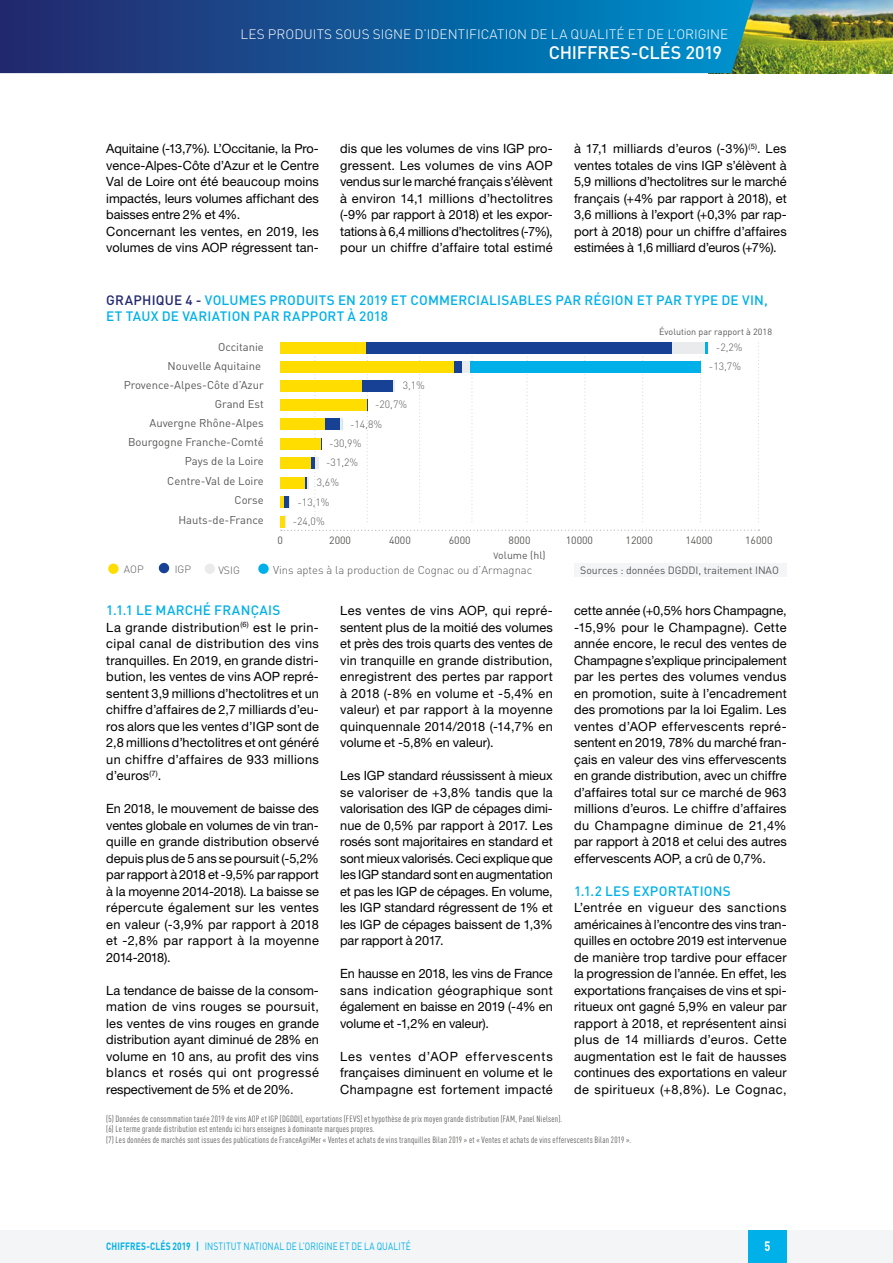
<style>
.page{position:relative;width:893px;height:1263px;background:#fff}
.page>*{position:absolute;margin:0;border:0;box-sizing:border-box;transform-origin:0 0}
.t1{font:500 18px "DIN";letter-spacing:-.01em;color:#fff}
.t2{font:500 13.5px/16.2px "DIN";letter-spacing:.015em;color:#00b1e9}
.t3{font:300 13.5px "DIN";color:#fff}
.t4{font:700 13.5px "DIN";color:#fff;scale:.8 1}
.t5{font:12.75px/16.5px "Helvetica Neue LT Std";letter-spacing:.005em;color:#000;text-align:justify}
.t6{font:11.25px "DIN";color:#575756}
.t7{font:300 11.25px "DIN";color:#575756}
.t8{font:10.5px "DIN";color:#575756}
.t9{font:300 10.5px "DIN";color:#575756}
.t10{font:10.5px "DIN";letter-spacing:.025em;color:#00b1e9;scale:.8 1}
.t11{font:condensed 9px/10.5px "DIN Pro";letter-spacing:.025em;color:#575756}
.t12{font:9px "DIN";color:#575756}
.s1{color:#21276c}
.s2{font-size:9px}
.s3{font-weight:700}
</style>
<div class="page">
<img style="left:760px;top:0;width:133px;height:73px">
<svg style="left:0;top:0;width:760px;height:73px;background:#125b98"></svg>
<div style="left:0;top:1230px;width:893px;height:33px;background:#f4f5f6"></div>
<div style="left:748px;top:1230px;width:39px;height:33px;background:#00b1e9"></div>
<div style="left:108px;top:563px;width:11px;height:11px;background:#fd0;border-radius:50%"></div>
<div style="left:159px;top:563px;width:10px;height:10px;background:#164194;border-radius:50%"></div>
<div style="left:205px;top:563px;width:10px;height:11px;background:#e9ebec;border-radius:50%"></div>
<div style="left:258px;top:563px;width:11px;height:11px;background:#00b1e9;border-radius:50%"></div>
<div style="left:575px;top:563px;width:212px;height:13px;background:#f4f5f6"></div>
<div style="left:672px;top:342px;width:32px;height:12px;background:#e9ebec"></div>
<div style="left:366px;top:342px;width:306px;height:12px;background:#164194"></div>
<div style="left:280px;top:342px;width:86px;height:12px;background:#fd0"></div>
<div style="left:280px;top:380px;width:82px;height:12px;background:#fd0"></div>
<div style="left:280px;top:399px;width:87px;height:12px;background:#fd0"></div>
<div style="left:280px;top:418px;width:44px;height:12px;background:#fd0"></div>
<div style="left:280px;top:438px;width:41px;height:12px;background:#fd0"></div>
<div style="left:280px;top:457px;width:31px;height:12px;background:#fd0"></div>
<div style="left:280px;top:477px;width:25px;height:11px;background:#fd0"></div>
<svg style="left:281px;top:343px;width:478px;height:188px"></svg>
<div style="left:284px;top:496px;width:5px;height:12px;background:#164194"></div>
<hr style="left:280px;top:496px;width:4px;height:12px;background:#fd0">
<div style="left:280px;top:516px;width:5px;height:12px;background:#fd0"></div>
<p class="t3" style="left:240px;top:26px;width:489px">LES PRODUITS SOUS SIGNE D’IDENTIFICATION DE LA QUALITÉ ET DE L’ORIGINE</p>
<h1 class="t1" style="left:549px;top:41px;width:175px">CHIFFRES-CLÉS 2019</h1>
<p class="t5" style="left:106px;top:140px;width:214px;text-align:left">Aquitaine (-13,7%). L’Occitanie, la Pro&shy;vence-Alpes-Côte d’Azur et le Centre Val de Loire ont été beaucoup moins impactés, leurs volumes affichant des baisses entre 2% et 4%.<br>Concernant les ventes, en 2019, les volumes de vins AOP régressent tan-</p>
<p class="t5" style="left:340px;top:140px;width:214px">dis que les volumes de vins IGP pro&shy;gressent. Les volumes de vins AOP vendus sur le marché français s’élèvent à environ 14,1 millions d’hectolitres (-9% par rapport à 2018) et les expor&shy;tations à 6,4 millions d’hectolitres (-7%), pour un chiffre d’affaire total estimé</p>
<p class="t5" style="left:574px;top:140px;width:214px">à 17,1 milliards d’euros (-3%)<sup>(5)</sup>. Les ventes totales de vins IGP s’élèvent à 5,9 millions d’hectolitres sur le marché français (+4% par rapport à 2018), et 3,6 millions à l’export (+0,3% par rap&shy;port à 2018) pour un chiffre d’affaires estimées à 1,6 milliard d’euros (+7%).</p>
<p class="t2" style="left:106px;top:292px;width:663px"><span class="s1">GRAPHIQUE 4 -</span> VOLUMES PRODUITS EN 2019 ET COMMERCIALISABLES PAR RÉGION ET PAR TYPE DE VIN,<br>ET TAUX DE VARIATION PAR RAPPORT À 2018</p>
<p class="t12" style="left:659px;top:326px;width:114px">Évolution par rapport à 2018</p>
<p class="t6" style="left:218px;top:340px;width:47px">Occitanie</p>
<p class="t9" style="left:716px;top:341px;width:28px">-2,2%</p>
<p class="t6" style="left:124px;top:377px;width:142px">Provence-Alpes-Côte d’Azur</p>
<p class="t9" style="left:403px;top:379px;width:24px">3,1%</p>
<p class="t6" style="left:215px;top:396px;width:51px">Grand Est</p>
<p class="t9" style="left:375px;top:398px;width:34px">-20,7%</p>
<p class="t6" style="left:150px;top:416px;width:116px">Auvergne Rhône-Alpes</p>
<p class="t9" style="left:350px;top:418px;width:34px">-14,8%</p>
<p class="t6" style="left:128px;top:435px;width:137px">Bourgogne Franche-Comté</p>
<p class="t9" style="left:329px;top:437px;width:34px">-30,9%</p>
<p class="t6" style="left:185px;top:454px;width:80px">Pays de la Loire</p>
<p class="t9" style="left:326px;top:456px;width:34px">-31,2%</p>
<p class="t6" style="left:167px;top:473px;width:98px">Centre-Val de Loire</p>
<p class="t9" style="left:317px;top:476px;width:24px">3,6%</p>
<p class="t6" style="left:234px;top:493px;width:31px">Corse</p>
<p class="t9" style="left:297px;top:495px;width:34px">-13,1%</p>
<p class="t6" style="left:178px;top:512px;width:87px">Hauts-de-France</p>
<p class="t9" style="left:293px;top:515px;width:34px">-24,0%</p>
<p class="t6" style="left:168px;top:359px;width:95px">Nouvelle Aquitaine</p>
<p class="t9" style="left:709px;top:360px;width:34px">-13,7%</p>
<p class="t8" style="left:278px;top:534px;width:7px">0</p>
<p class="t8" style="left:329px;top:534px;width:23px">2000</p>
<p class="t8" style="left:389px;top:534px;width:23px">4000</p>
<p class="t8" style="left:449px;top:534px;width:23px">6000</p>
<p class="t8" style="left:509px;top:534px;width:23px">8000</p>
<p class="t8" style="left:566px;top:534px;width:29px">10000</p>
<p class="t8" style="left:625px;top:534px;width:29px">12000</p>
<p class="t8" style="left:685px;top:534px;width:29px">14000</p>
<p class="t8" style="left:745px;top:534px;width:29px">16000</p>
<p class="t8" style="left:493px;top:549px;width:54px"><span class="s2">V</span>olume (hl)</p>
<p class="t9" style="left:124px;top:563px;width:21px">AOP</p>
<p class="t9" style="left:175px;top:563px;width:18px">IGP</p>
<p class="t9" style="left:218px;top:563px;width:23px">VSIG</p>
<p class="t7" style="left:273px;top:563px;width:261px">Vins aptes à la production de Cognac ou d’Armagnac</p>
<p class="t8" style="left:580px;top:563px;width:200px">Sources : données DGDDI, traitement INAO</p>
<p class="t2" style="left:106px;top:602px;width:176px">1.1.1 LE MARCHÉ FRANÇAIS</p>
<p class="t5" style="left:106px;top:619px;width:214px">La grande distribution<sup>(6)</sup> est le prin&shy;cipal canal de distribution des vins tranquilles. En 2019, en grande distri&shy;bution, les ventes de vins AOP repré&shy;sentent 3,9 millions d’hectolitres et un chiffre d’affaires de 2,7 milliards d’eu&shy;ros alors que les ventes d’IGP sont de 2,8 millions d’hectolitres et ont généré un chiffre d’affaires de 933 millions d’euros<sup>(7)</sup>.</p>
<p class="t5" style="left:106px;top:800px;width:214px">En 2018, le mouvement de baisse des ventes globale en volumes de vin tran&shy;quille en grande distribution observé depuis plus de 5 ans se poursuit (-5,2% par rapport à 2018 et -9,5% par rapport à la moyenne 2014-2018). La baisse se répercute également sur les ventes en valeur (-3,9% par rapport à 2018 et -2,8% par rapport à la moyenne 2014-2018).</p>
<p class="t5" style="left:106px;top:982px;width:214px">La tendance de baisse de la consom&shy;mation de vins rouges se poursuit, les ventes de vins rouges en grande distribution ayant diminué de 28% en volume en 10 ans, au profit des vins blancs et rosés qui ont progressé respectivement de 5% et de 20%.</p>
<p class="t5" style="left:340px;top:602px;width:214px">Les ventes de vins AOP, qui repré&shy;sentent plus de la moitié des volumes et près des trois quarts des ventes de vin tranquille en grande distribution, enregistrent des pertes par rapport à 2018 (-8% en volume et -5,4% en valeur) et par rapport à la moyenne quinquennale 2014/2018 (-14,7% en volume et -5,8% en valeur).</p>
<p class="t5" style="left:340px;top:767px;width:214px">Les IGP standard réussissent à mieux se valoriser de +3,8% tandis que la valorisation des IGP de cépages dimi&shy;nue de 0,5% par rapport à 2017. Les rosés sont majoritaires en standard et sont mieux valorisés. Ceci explique que les IGP standard sont en augmentation et pas les IGP de cépages. En volume, les IGP standard régressent de 1% et les IGP de cépages baissent de 1,3% par rapport à 2017.</p>
<p class="t5" style="left:340px;top:965px;width:214px">En hausse en 2018, les vins de France sans indication géographique sont également en baisse en 2019 (-4% en volume et -1,2% en valeur).</p>
<p class="t5" style="left:340px;top:1047px;width:214px">Les ventes d’AOP effervescents françaises diminuent en volume et le Champagne est fortement impacté</p>
<p class="t5" style="left:574px;top:602px;width:214px">cette année (+0,5% hors Champagne, -15,9% pour le Champagne). Cette année encore, le recul des ventes de Champagne s’explique principalement par les pertes des volumes vendus en promotion, suite à l’encadrement des promotions par la loi Egalim. Les ventes d’AOP effervescents repré&shy;sentent en 2019, 78% du marché fran&shy;çais en valeur des vins effervescents en grande distribution, avec un chiffre d’affaires total sur ce marché de 963 millions d’euros. Le chiffre d’affaires du Champagne diminue de 21,4% par rapport à 2018 et celui des autres effervescents AOP, a crû de 0,7%.</p>
<p class="t2" style="left:574px;top:882px;width:158px">1.1.2 LES EXPORTATIONS</p>
<p class="t5" style="left:574px;top:899px;width:214px">L’entrée en vigueur des sanctions américaines à l’encontre des vins tran&shy;quilles en octobre 2019 est intervenue de manière trop tardive pour effacer la progression de l’année. En effet, les exportations françaises de vins et spi&shy;ritueux ont gagné 5,9% en valeur par rapport à 2018, et représentent ainsi plus de 14 milliards d’euros. Cette augmentation est le fait de hausses continues des exportations en valeur de spiritueux (+8,8%). Le Cognac,</p>
<p class="t11" style="left:106px;top:1112px;width:527px">(5) Données de consommation taxée 2019 de vins AOP et IGP (DGDDI), exportations (FEVS) et hypothèse de prix moyen grande distribution (FAM, Panel Nielsen).<br>(6) Le terme grande distribution est entendu ici hors enseignes à dominante marques propres.<br>(7) Les données de marchés sont issues des publications de FranceAgriMer « Ventes et achats de vins tranquilles Bilan 2019 » et « Ventes et achats de vins effervescents Bilan 2019 ».</p>
<p class="t10" style="left:106px;top:1240px;width:382px"><span class="s3">CHIFFRES-CLÉS 2019 |</span> INSTITUT NATIONAL DE L’ORIGINE ET DE LA QUALITÉ</p>
<p class="t4" style="left:765px;top:1237px;width:9px">5</p>
</div>
